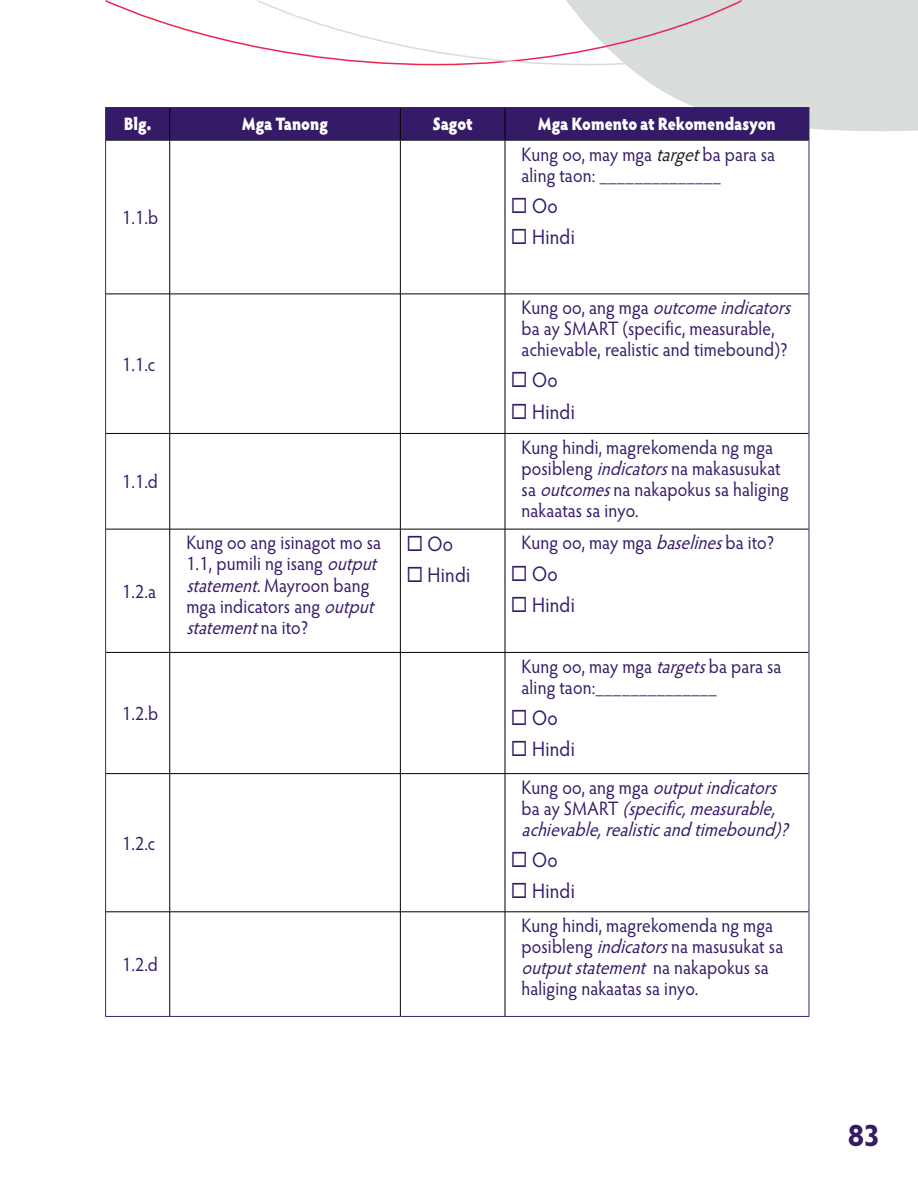
<style>
.page{position:relative;width:918px;height:1188px;background:#fff}
.page>*{position:absolute;margin:0;border:0;box-sizing:border-box;transform-origin:0 0}
.t1{font:700 31.5px "Hypatia Sans Pro";color:#351a67}
.t2{font:21px "Hypatia Sans Pro";letter-spacing:.015em;color:#351a67;scale:.9 1}
.TablTextFL{font:19.5px/21px "Hypatia Sans Pro";letter-spacing:.01em;color:#351a67;scale:.9 1}
.TablTextFL-2{font:italic 19.5px/21px "Hypatia Sans Pro";color:#351a67;scale:.9 1}
.TableTituloB{font:900 18px "Hypatia Sans Pro";letter-spacing:-.005em;color:#fff;scale:.85 1}
.s1{font-style:italic}
.s2{font-style:italic;color:#231f20}
.s3{font-style:normal}
</style>
<div class="page">
<svg style="left:628px;top:0;width:290px;height:132px;fill:#d8dcdb"></svg>
<svg style="left:105px;top:0;width:790px;height:66px"></svg>
<div style="left:106px;top:108px;width:703px;height:32px;background:#351a67"></div>
<hr style="left:169px;top:140px;width:1px;height:154px;background:#000">
<hr style="left:400px;top:140px;width:1px;height:154px;background:#000">
<hr style="left:505px;top:140px;width:1px;height:154px;background:#000">
<hr style="left:106px;top:294px;width:64px;height:1px;background:#000">
<hr style="left:170px;top:294px;width:230px;height:1px;background:#000">
<hr style="left:169px;top:294px;width:1px;height:139px;background:#000">
<hr style="left:400px;top:294px;width:105px;height:1px;background:#000">
<hr style="left:400px;top:294px;width:1px;height:139px;background:#000">
<hr style="left:505px;top:294px;width:304px;height:1px;background:#000">
<hr style="left:505px;top:294px;width:1px;height:139px;background:#000">
<hr style="left:106px;top:433px;width:64px;height:1px;background:#000">
<hr style="left:170px;top:433px;width:230px;height:1px;background:#000">
<hr style="left:169px;top:434px;width:1px;height:95px;background:#000">
<hr style="left:400px;top:433px;width:105px;height:1px;background:#000">
<hr style="left:400px;top:434px;width:1px;height:95px;background:#000">
<hr style="left:505px;top:433px;width:304px;height:1px;background:#000">
<hr style="left:505px;top:434px;width:1px;height:95px;background:#000">
<hr style="left:106px;top:529px;width:64px;height:1px;background:#000">
<hr style="left:170px;top:529px;width:230px;height:1px;background:#000">
<hr style="left:169px;top:529px;width:1px;height:123px;background:#000">
<hr style="left:400px;top:529px;width:105px;height:1px;background:#000">
<hr style="left:400px;top:529px;width:1px;height:123px;background:#000">
<hr style="left:505px;top:529px;width:304px;height:1px;background:#000">
<hr style="left:505px;top:529px;width:1px;height:123px;background:#000">
<hr style="left:106px;top:652px;width:64px;height:1px;background:#000">
<hr style="left:170px;top:652px;width:230px;height:1px;background:#000">
<hr style="left:169px;top:653px;width:1px;height:120px;background:#000">
<hr style="left:400px;top:652px;width:105px;height:1px;background:#000">
<hr style="left:400px;top:653px;width:1px;height:120px;background:#000">
<hr style="left:505px;top:652px;width:304px;height:1px;background:#000">
<hr style="left:505px;top:653px;width:1px;height:120px;background:#000">
<hr style="left:106px;top:773px;width:64px;height:1px;background:#000">
<hr style="left:170px;top:773px;width:230px;height:1px;background:#000">
<hr style="left:169px;top:774px;width:1px;height:138px;background:#000">
<hr style="left:400px;top:773px;width:105px;height:1px;background:#000">
<hr style="left:400px;top:774px;width:1px;height:138px;background:#000">
<hr style="left:505px;top:773px;width:304px;height:1px;background:#000">
<hr style="left:505px;top:774px;width:1px;height:138px;background:#000">
<hr style="left:169px;top:108px;width:1px;height:32px;background:#000">
<hr style="left:400px;top:108px;width:1px;height:32px;background:#000">
<hr style="left:505px;top:108px;width:1px;height:32px;background:#000">
<hr style="left:106px;top:140px;width:64px;height:1px;background:#231f20">
<hr style="left:170px;top:140px;width:230px;height:1px;background:#231f20">
<hr style="left:400px;top:140px;width:105px;height:1px;background:#231f20">
<hr style="left:505px;top:140px;width:304px;height:1px;background:#231f20">
<hr style="left:106px;top:912px;width:64px;height:1px;background:#000">
<hr style="left:170px;top:912px;width:230px;height:1px;background:#000">
<hr style="left:169px;top:912px;width:1px;height:104px;background:#000">
<hr style="left:400px;top:912px;width:105px;height:1px;background:#000">
<hr style="left:400px;top:912px;width:1px;height:104px;background:#000">
<hr style="left:505px;top:912px;width:304px;height:1px;background:#000">
<hr style="left:505px;top:912px;width:1px;height:104px;background:#000">
<hr style="left:105px;top:107px;width:65px;height:1px;background:#32286b">
<hr style="left:105px;top:108px;width:1px;height:32px;background:#32286b">
<hr style="left:170px;top:107px;width:230px;height:1px;background:#32286b">
<hr style="left:400px;top:107px;width:105px;height:1px;background:#32286b">
<hr style="left:505px;top:107px;width:304px;height:1px;background:#32286b">
<hr style="left:809px;top:108px;width:1px;height:32px;background:#32286b">
<hr style="left:105px;top:140px;width:1px;height:154px;background:#32286b">
<hr style="left:809px;top:140px;width:1px;height:154px;background:#32286b">
<hr style="left:105px;top:294px;width:1px;height:139px;background:#32286b">
<hr style="left:809px;top:294px;width:1px;height:139px;background:#32286b">
<hr style="left:105px;top:433px;width:1px;height:96px;background:#32286b">
<hr style="left:809px;top:433px;width:1px;height:96px;background:#32286b">
<hr style="left:105px;top:529px;width:1px;height:123px;background:#32286b">
<hr style="left:809px;top:529px;width:1px;height:123px;background:#32286b">
<hr style="left:105px;top:652px;width:1px;height:122px;background:#32286b">
<hr style="left:809px;top:652px;width:1px;height:122px;background:#32286b">
<hr style="left:105px;top:774px;width:1px;height:138px;background:#32286b">
<hr style="left:809px;top:774px;width:1px;height:138px;background:#32286b">
<hr style="left:105px;top:912px;width:1px;height:104px;background:#32286b">
<hr style="left:809px;top:912px;width:1px;height:104px;background:#32286b">
<hr style="left:105px;top:1016px;width:65px;height:1px;background:#32286b">
<hr style="left:170px;top:1016px;width:230px;height:1px;background:#32286b">
<hr style="left:400px;top:1016px;width:105px;height:1px;background:#32286b">
<hr style="left:505px;top:1016px;width:304px;height:1px;background:#32286b">
<p class="TableTituloB" style="left:124px;top:111px;width:34px">Blg.</p>
<p class="TableTituloB" style="left:242px;top:111px;width:103px">Mga Tanong</p>
<p class="TableTituloB" style="left:432px;top:111px;width:49px">Sagot</p>
<p class="TableTituloB" style="left:538px;top:111px;width:281px">Mga Komento at Rekomendasyon</p>
<p class="TablTextFL" style="left:122px;top:206px;width:42px">1.1.b</p>
<p class="TablTextFL" style="left:122px;top:353px;width:38px">1.1.c</p>
<p class="TablTextFL" style="left:122px;top:471px;width:41px">1.1.d</p>
<p class="TablTextFL" style="left:122px;top:580px;width:39px">1.2.a</p>
<p class="TablTextFL" style="left:122px;top:702px;width:42px">1.2.b</p>
<p class="TablTextFL" style="left:186px;top:532px;width:220px">Kung oo ang isinagot mo sa<br>1.1, pumili ng isang <span class="s1">output statement.</span>M ay r o o n b a n g mga indicators ang <span class="s1">output statement</span>n a i t o ?</p>
<p class="t2" style="left:428px;top:529px;width:30px">Oo</p>
<p class="t2" style="left:428px;top:560px;width:49px">Hindi</p>
<p class="TablTextFL" style="left:122px;top:832px;width:38px">1.2.c</p>
<p class="TablTextFL" style="left:122px;top:954px;width:41px">1.2.d</p>
<p class="TablTextFL" style="left:522px;top:143px;width:283px">Kung oo, may mga <span class="s2">target</span>ba para sa aling taon: ______________</p>
<p class="t2" style="left:532px;top:191px;width:30px">Oo</p>
<p class="t2" style="left:532px;top:223px;width:49px">Hindi</p>
<p class="TablTextFL" style="left:522px;top:296px;width:307px">K u n g o o , a n g m g a <span class="s1">outcomeindicators </span>ba ay SMART (specific, measurable, achievable, realistic and timebound)?</p>
<p class="t2" style="left:532px;top:366px;width:30px">Oo</p>
<p class="t2" style="left:532px;top:397px;width:49px">Hindi</p>
<p class="TablTextFL" style="left:522px;top:436px;width:298px">Kung hindi, magrekomenda ng mga posibleng <span class="s1">indicators</span>na makasusukat sa <span class="s1">outcomes</span>na nakapokus sa haliging nakaatas sa inyo.</p>
<p class="TablTextFL" style="left:522px;top:532px;width:283px">Kung oo, may mga <span class="s1">baselines</span>ba ito?</p>
<p class="t2" style="left:532px;top:559px;width:30px">Oo</p>
<p class="t2" style="left:532px;top:591px;width:49px">Hindi</p>
<p class="TablTextFL" style="left:522px;top:655px;width:290px">Kung oo, may mga <span class="s1">targets</span>ba para sa aling taon:______________</p>
<p class="t2" style="left:532px;top:704px;width:30px">Oo</p>
<p class="t2" style="left:532px;top:735px;width:49px">Hindi</p>
<p class="TablTextFL-2" style="left:522px;top:776px;width:305px"><span class="s3">K u n g o o , a n g m g a</span> outputindicators <span class="s3">b a a y S M A R T</span> (specific,measurable, achievable,realisticandtimebound)?</p>
<p class="t2" style="left:532px;top:846px;width:30px">Oo</p>
<p class="t2" style="left:532px;top:877px;width:49px">Hindi</p>
<p class="TablTextFL" style="left:522px;top:914px;width:292px">Kung hindi, magrekomenda ng mga posibleng <span class="s1">indicators</span>na masusukat sa <span class="s1">outputstatement</span> n a n a k a p o k u s s a haliging nakaatas sa inyo.</p>
<h1 class="t1" style="left:848px;top:1112px;width:34px">83</h1>
</div>
